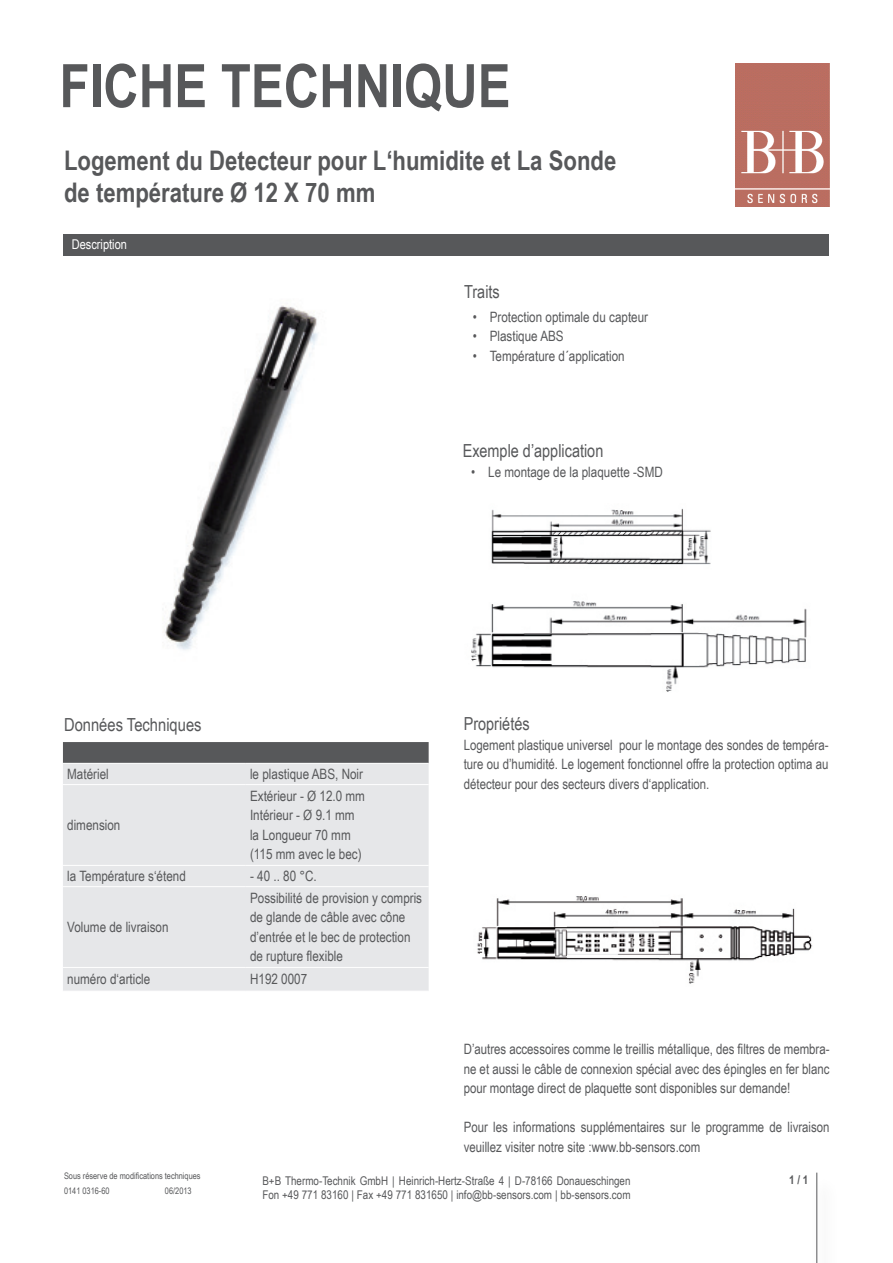
<style>
.page{position:relative;width:893px;height:1263px;background:#fff}
.page>*{position:absolute;margin:0;border:0;box-sizing:border-box;transform-origin:0 0}
.t1{font:700 60px "Arial Narrow";color:#57585a}
.t2{font:700 27px/32.4px "Arial Narrow";color:#57585a}
.t3{font:18px "Arial Narrow";color:#57585a}
.t4{font:14.25px/19.5px "Arial Narrow";color:#57585a}
.t5{font:13.5px "Arial Narrow";color:#fff}
.t6{font:12px/14.4px "Arial Narrow";color:#57585a}
.t7{font:700 12px "Arial Narrow";color:#57585a}
.t8{font:9px/15px "Arial Narrow";color:#57585a}
</style>
<div class="page">
<div style="left:63px;top:234px;width:766px;height:21px;background:#57585a"></div>
<img style="left:164px;top:305px;width:154px;height:345px">
<svg style="left:63px;top:742px;width:366px;height:21px;background:#58595b"></svg>
<div style="left:63px;top:764px;width:366px;height:227px;background:#e6e7e9"></div>
<hr style="left:63px;top:784px;width:183px;height:1px;background:#fff">
<hr style="left:246px;top:784px;width:183px;height:1px;background:#fff">
<hr style="left:63px;top:865px;width:183px;height:1px;background:#fff">
<hr style="left:246px;top:865px;width:183px;height:1px;background:#fff">
<hr style="left:63px;top:886px;width:183px;height:1px;background:#fff">
<hr style="left:246px;top:886px;width:183px;height:1px;background:#fff">
<hr style="left:63px;top:967px;width:183px;height:1px;background:#fff">
<hr style="left:246px;top:967px;width:183px;height:1px;background:#fff">
<img style="left:471px;top:508px;width:336px;height:184px">
<img style="left:477px;top:896px;width:336px;height:88px">
<img style="left:736px;top:64px;width:93px;height:143px">
<hr style="left:816px;top:1172px;width:1px;height:91px;background:#57585a">
<h1 class="t1" style="left:60px;top:41px;width:453px">FICHE TECHNIQUE</h1>
<h2 class="t2" style="left:64px;top:143px;width:554px">Logement du Detecteur pour L‘humidite et La Sonde de température Ø 12 X 70 mm</h2>
<p class="t5" style="left:72px;top:235px;width:57px">Description</p>
<p class="t3" style="left:464px;top:278px;width:37px">Traits</p>
<p class="t4" style="left:473px;top:306px;width:177px">• Protection optimale du capteur</p>
<p class="t4" style="left:473px;top:326px;width:93px">• Plastique ABS</p>
<p class="t4" style="left:473px;top:345px;width:154px">• Température d´application</p>
<p class="t3" style="left:463px;top:438px;width:142px">Exemple d’application</p>
<p class="t4" style="left:471px;top:462px;width:193px">• Le montage de la plaquette -SMD</p>
<p class="t3" style="left:64px;top:711px;width:139px">Données Techniques</p>
<p class="t4" style="left:67px;top:764px;width:43px">Matériel</p>
<p class="t4" style="left:250px;top:764px;width:115px">le plastique ABS, Noir</p>
<p class="t4" style="left:67px;top:815px;width:55px">dimension</p>
<p class="t4" style="left:250px;top:786px;width:116px">Extérieur - Ø 12.0 mm<br>Intérieur - Ø 9.1 mm la Longueur 70 mm (115 mm avec le bec)</p>
<p class="t4" style="left:67px;top:866px;width:120px">la Température s‘étend</p>
<p class="t4" style="left:250px;top:866px;width:68px">- 40 .. 80 °C.</p>
<p class="t4" style="left:67px;top:917px;width:103px">Volume de livraison</p>
<p class="t4" style="left:250px;top:888px;width:174px">Possibilité de provision y compris de glande de câble avec cône d’entrée et le bec de protection de rupture flexible</p>
<p class="t4" style="left:67px;top:969px;width:85px">numéro d‘article</p>
<p class="t4" style="left:250px;top:969px;width:59px">H192 0007</p>
<p class="t3" style="left:464px;top:711px;width:67px">Propriétés</p>
<p class="t4" style="left:464px;top:734px;width:366px;text-align:justify">Logement plastique universel pour le montage des sondes de tempéra&shy;ture ou d’humidité. Le logement fonctionnel offre la protection optima au détecteur pour des secteurs divers d‘application.</p>
<p class="t8" style="left:64px;top:1168px;width:138px">Sous réserve de modifications techniques<br>0141 0316-60</p>
<p class="t8" style="left:165px;top:1183px;width:28px">06/2013</p>
<p class="t4" style="left:464px;top:1039px;width:367px;text-align:justify">D’autres accessoires comme le treillis métallique, des filtres de membra&shy;ne et aussi le câble de connexion spécial avec des épingles en fer blanc pour montage direct de plaquette sont disponibles sur demande!</p>
<p class="t4" style="left:464px;top:1117px;width:367px">Pour les informations supplémentaires sur le programme de livraison veuillez visiter notre site :www.bb-sensors.com</p>
<p class="t6" style="left:262px;top:1173px;width:370px">B+B Thermo-Technik GmbH | Heinrich-Hertz-Straße 4 | D-78166 Donaueschingen<br>Fon +49 771 83160 | Fax +49 771 831650 | info@bb-sensors.com | bb-sensors.com</p>
<p class="t7" style="left:789px;top:1171px;width:21px">1 / 1</p>
</div>
